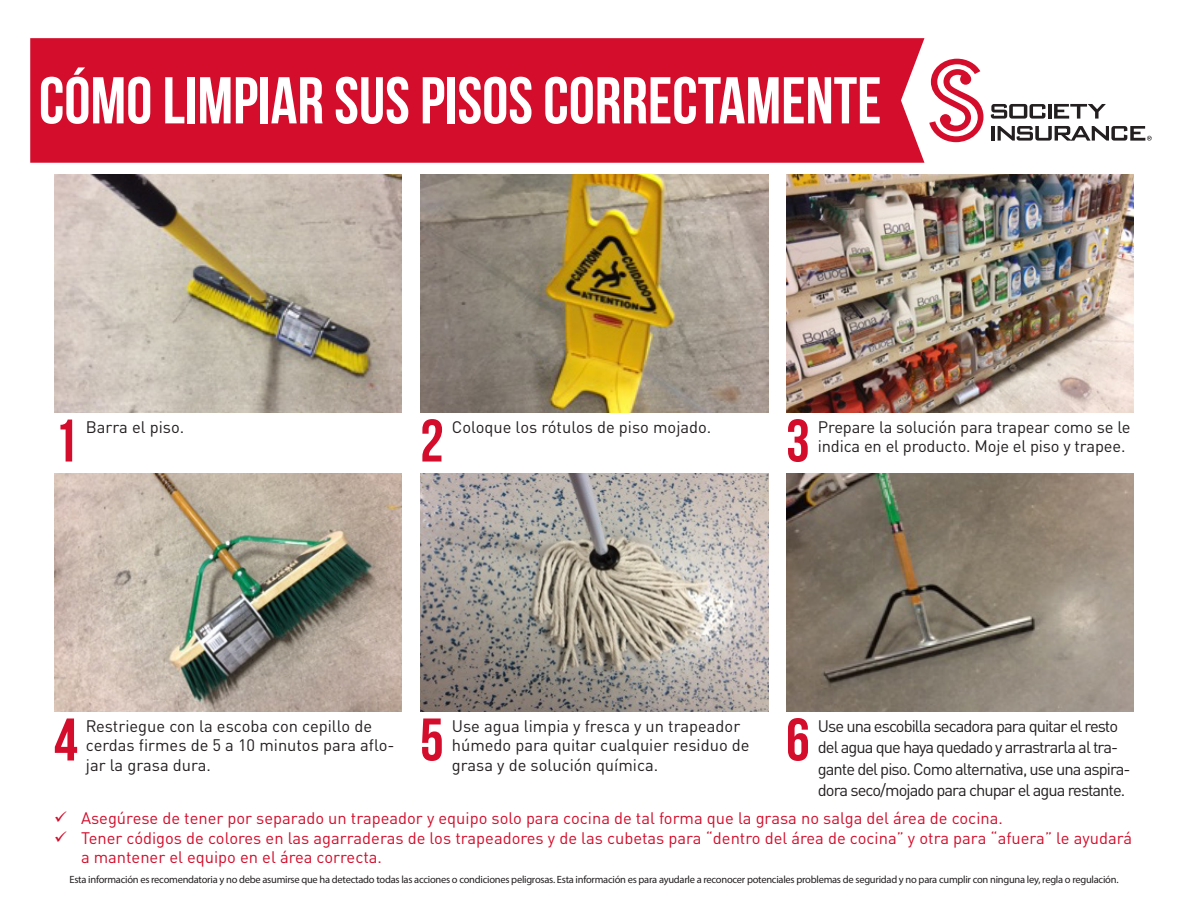
<style>
.page{position:relative;width:1188px;height:918px;background:#fff}
.page>*{position:absolute;margin:0;border:0;box-sizing:border-box;transform-origin:0 0}
.t1{font:66px "Bebas Neue";color:#fff}
.t2{font:60px "Bebas Neue";color:#d30d2b}
.t3{font:16.5px/19.8px "DINOT";letter-spacing:-.01em;color:#231f20}
.t4{font:16.5px/19.5px "DINOT";color:#d30d2b}
.t5{font:16.5px/21.6px "DINOT";letter-spacing:-.055em;color:#231f20}
.t6{font:10.5px "Myriad Pro";letter-spacing:-.025em;color:#231f20}
</style>
<div class="page">
<svg style="left:991px;top:104px;width:54px;height:15px"></svg>
<hr style="left:1048px;top:104px;width:3px;height:15px;background:#231f20">
<svg style="left:1054px;top:104px;width:52px;height:15px"></svg>
<hr style="left:991px;top:126px;width:4px;height:15px;background:#231f20">
<svg style="left:998px;top:126px;width:154px;height:15px"></svg>
<svg style="left:929px;top:59px;width:54px;height:83px"></svg>
<div style="left:30px;top:38px;width:894px;height:125px;background:#d30d2b"></div>
<div style="left:39px;top:74px;width:852px;height:53px;background:#d30d2b"></div>
<img style="left:54px;top:174px;width:348px;height:238px">
<img style="left:54px;top:473px;width:348px;height:239px">
<img style="left:786px;top:174px;width:348px;height:238px">
<img style="left:420px;top:174px;width:348px;height:238px">
<img style="left:420px;top:473px;width:348px;height:239px">
<img style="left:786px;top:473px;width:348px;height:239px">
<p class="t1" style="left:39px;top:64px;width:844px">CÓMO LIMPIAR SUS PISOS CORRECTAMENTE</p>
<p class="t2" style="left:420px;top:408px;width:25px">2</p>
<p class="t3" style="left:818px;top:416px;width:314px">Prepare la solución para trapear como se le</p>
<p class="t2" style="left:786px;top:408px;width:25px">3</p>
<p class="t2" style="left:54px;top:408px;width:25px">1</p>
<p class="t3" style="left:452px;top:416px;width:261px">Coloque los rótulos de piso mojado.</p>
<p class="t3" style="left:86px;top:416px;width:100px">Barra el piso.</p>
<p class="t3" style="left:818px;top:436px;width:309px">indica en el producto. Moje el piso y trapee.</p>
<p class="t2" style="left:54px;top:707px;width:25px">4</p>
<p class="t3" style="left:86px;top:715px;width:310px">Restriegue con la escoba con cepillo de cerdas firmes de 5 a 10 minutos para aflo-</p>
<p class="t3" style="left:86px;top:755px;width:127px">jar la grasa dura.</p>
<p class="t2" style="left:420px;top:707px;width:25px">5</p>
<p class="t3" style="left:452px;top:715px;width:299px">Use agua limpia y fresca y un trapeador húmedo para quitar cualquier residuo de</p>
<p class="t3" style="left:452px;top:755px;width:208px">grasa y de solución química.</p>
<p class="t2" style="left:786px;top:707px;width:25px">6</p>
<p class="t5" style="left:818px;top:715px;width:314px">Use una escobilla secadora para quitar el resto del agua que haya quedado y arrastrarla al tra&shy;gante del piso. Como alternativa, use una aspira&shy;dora seco/mojado para chupar el agua restante.</p>
<p class="t4" style="left:81px;top:808px;width:923px">Asegúrese de tener por separado un trapeador y equipo solo para cocina de tal forma que la grasa no salga del área de cocina.</p>
<p class="t4" style="left:81px;top:828px;width:1053px">Tener códigos de colores en las agarraderas de los trapeadores y de las cubetas para “dentro del área de cocina” y otra para “afuera” le ayudará a mantener el equipo en el área correcta.</p>
<p class="t6" style="left:70px;top:873px;width:1051px">Esta información es recomendatoria y no debe asumirse que ha detectado todas las acciones o condiciones peligrosas. Esta información es para ayudarle a reconocer potenciales problemas de seguridad y no para cumplir con ninguna ley, regla o regulación.</p>
</div>
